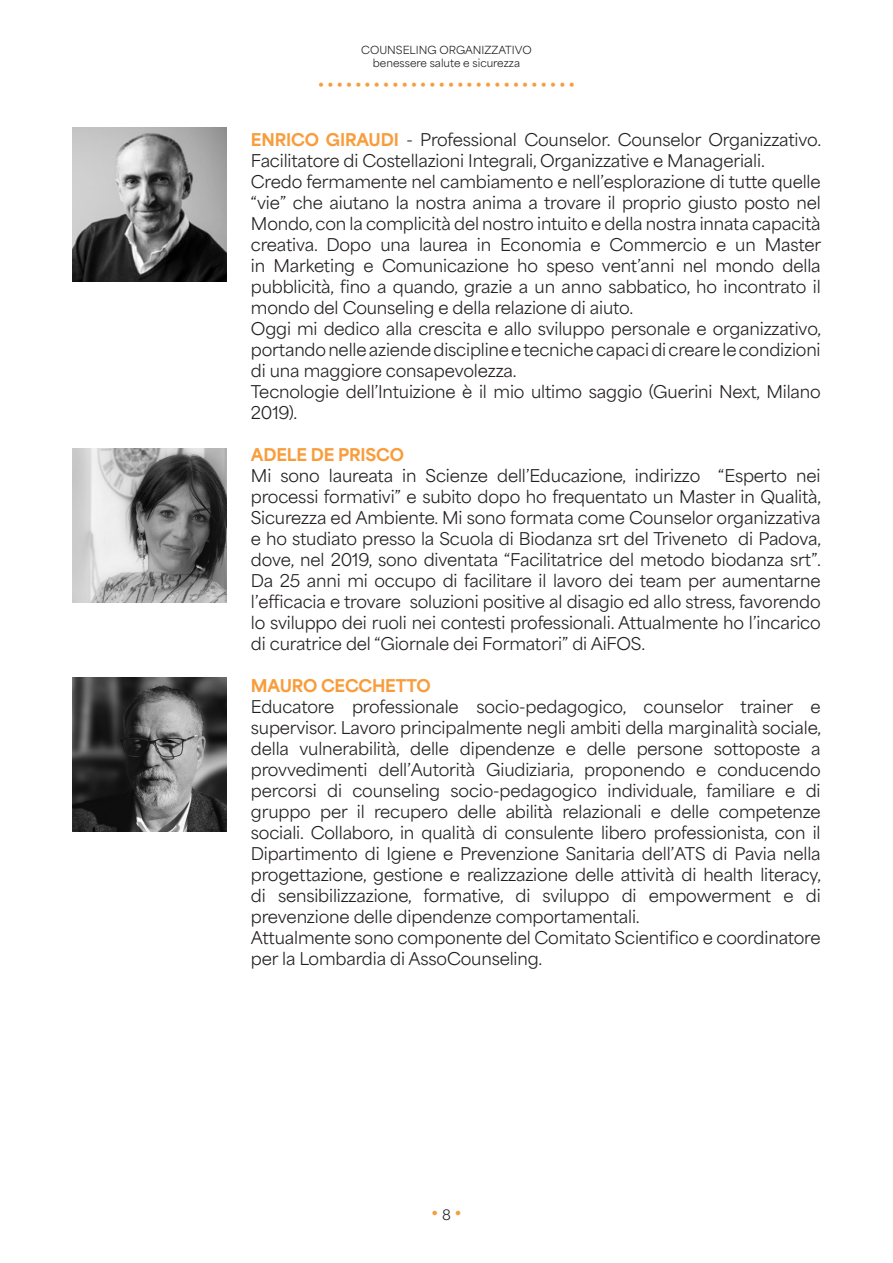
<style>
.page{position:relative;width:893px;height:1263px;background:#fff}
.page>*{position:absolute;margin:0;border:0;box-sizing:border-box;transform-origin:0 0}
.t1{font:16.5px/21px "Area Normal";letter-spacing:-.01em;color:#231f20;text-align:justify}
.t2{font:800 16.5px "Area Normal";letter-spacing:-.01em;color:#f89d3c}
.t3{font:800 15px "Area Normal";color:#f89d3c}
.t4{font:800 13.5px "Area Normal";color:#f89d3c}
.t5{font:10.5px/12.6px "Area Normal";color:#231f20;text-align:center}
.s1{font-weight:800;color:#f89d3c}
.s2{font-weight:400;font-size:13.5px;color:#231f20}
</style>
<div class="page">
<img style="left:72px;top:449px;width:154px;height:154px">
<img style="left:72px;top:677px;width:154px;height:154px">
<img style="left:72px;top:128px;width:154px;height:153px">
<p class="t5" style="left:361px;top:42px;width:172px">COUNSELING ORGANIZZATIVO benessere salute e sicurezza</p>
<p class="t4" style="left:318px;top:74px;width:258px">• • • • • • • • • • • • • • • • • • • • • • • • • • • •</p>
<p class="t1" style="left:251px;top:127px;width:572px"><span class="s1">ENRICO GIRAUDI</span> - Professional Counselor. Counselor Organizzativo.<br>Facilitatore di Costellazioni Integrali, Organizzative e Manageriali.</p>
<p class="t1" style="left:251px;top:169px;width:572px">Credo fermamente nel cambiamento e nell’esplorazione di tutte quelle “vie” che aiutano la nostra anima a trovare il proprio giusto posto nel Mondo, con la complicità del nostro intuito e della nostra innata capacità creativa. Dopo una laurea in Economia e Commercio e un Master in Marketing e Comunicazione ho speso vent’anni nel mondo della pubblicità, fino a quando, grazie a un anno sabbatico, ho incontrato il mondo del Counseling e della relazione di aiuto.</p>
<p class="t1" style="left:251px;top:316px;width:572px">Oggi mi dedico alla crescita e allo sviluppo personale e organizzativo, portando nelle aziende discipline e tecniche capaci di creare le condizioni di una maggiore consapevolezza.</p>
<p class="t1" style="left:251px;top:379px;width:571px">Tecnologie dell’Intuizione è il mio ultimo saggio (Guerini Next, Milano<br>2019).</p>
<p class="t2" style="left:251px;top:439px;width:155px">ADELE DE PRISCO</p>
<p class="t1" style="left:251px;top:463px;width:572px">Mi sono laureata in Scienze dell’Educazione, indirizzo “Esperto nei processi formativi” e subito dopo ho frequentato un Master in Qualità, Sicurezza ed Ambiente. Mi sono formata come Counselor organizzativa e ho studiato presso la Scuola di Biodanza srt del Triveneto di Padova, dove, nel 2019, sono diventata “Facilitatrice del metodo biodanza srt”.<br>Da 25 anni mi occupo di facilitare il lavoro dei team per aumentarne l’efficacia e trovare soluzioni positive al disagio ed allo stress, favorendo lo sviluppo dei ruoli nei contesti professionali. Attualmente ho l’incarico di curatrice del “Giornale dei Formatori” di AiFOS.</p>
<p class="t2" style="left:251px;top:670px;width:181px">MAURO CECCHETTO</p>
<p class="t1" style="left:251px;top:694px;width:572px">Educatore professionale socio-pedagogico, counselor trainer e supervisor. Lavoro principalmente negli ambiti della marginalità sociale, della vulnerabilità, delle dipendenze e delle persone sottoposte a provvedimenti dell’Autorità Giudiziaria, proponendo e conducendo percorsi di counseling socio-pedagogico individuale, familiare e di gruppo per il recupero delle abilità relazionali e delle competenze sociali. Collaboro, in qualità di consulente libero professionista, con il Dipartimento di Igiene e Prevenzione Sanitaria dell’ATS di Pavia nella progettazione, gestione e realizzazione delle attività di health literacy, di sensibilizzazione, formative, di sviluppo di empowerment e di prevenzione delle dipendenze comportamentali.</p>
<p class="t1" style="left:251px;top:925px;width:571px">Attualmente sono componente del Comitato Scientifico e coordinatore per la Lombardia di AssoCounseling.</p>
<p class="t3" style="left:431px;top:1200px;width:32px">•<span class="s2">8</span>•</p>
</div>
